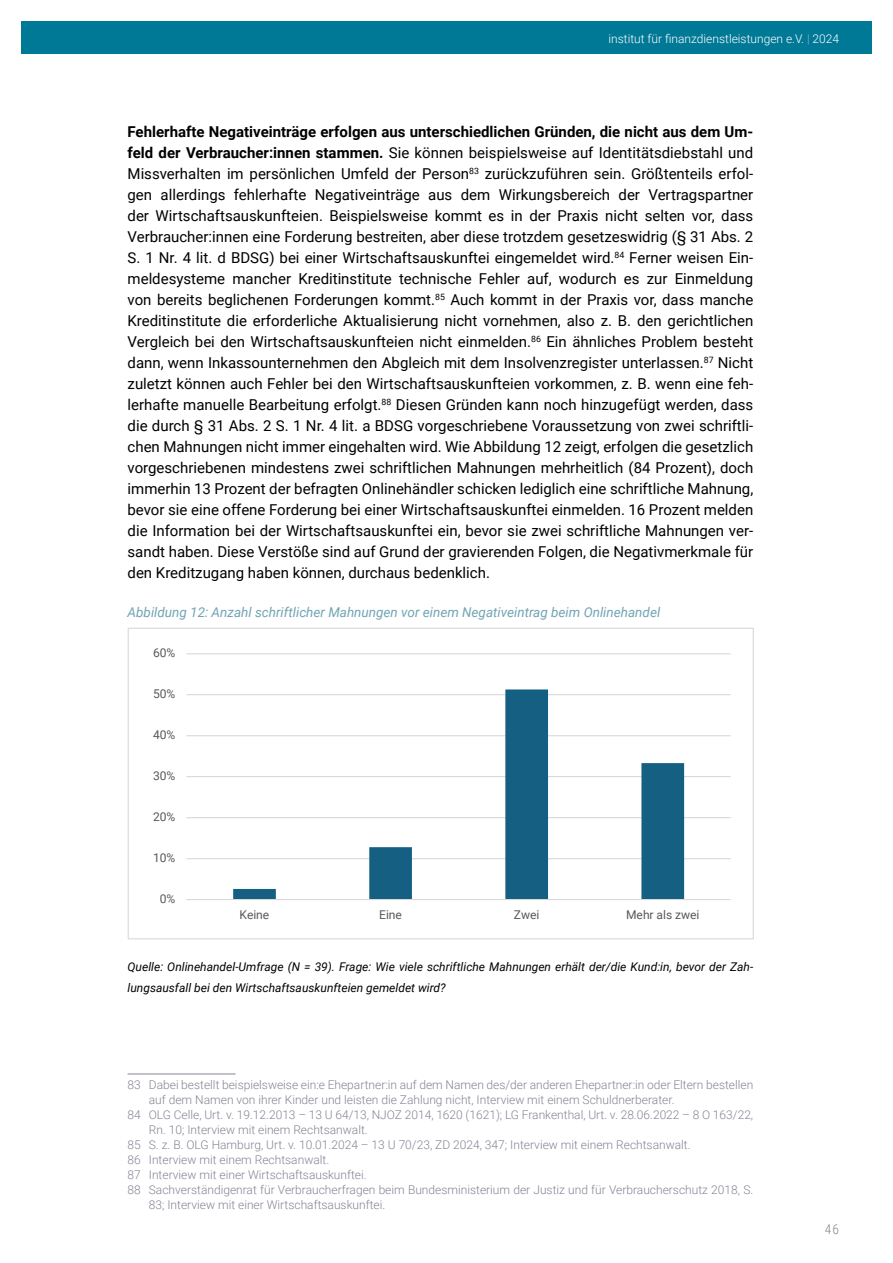
<style>
.page{position:relative;width:893px;height:1263px;background:#fff}
.page>*{position:absolute;margin:0;border:0;box-sizing:border-box;transform-origin:0 0}
.t1{font:15px/21px "Roboto";color:#000;text-align:justify}
.t2{font:italic 13.5px "Roboto";color:#71a4b3}
.t3{font:300 13.5px "Roboto Condensed";color:#848495}
.t4{font:300 12px "Roboto";color:#848495}
.t5{font:italic 12px/21px "Roboto";color:#000}
.t6{font:12px "Roboto";letter-spacing:-.005em;color:#595959}
.t7{font:300 12px "Roboto";color:#fff}
.s1{color:#8cb6c9}
.s2{font-weight:700}
</style>
<div class="page">
<div style="left:21px;top:21px;width:850px;height:33px;background:#007996"></div>
<hr style="left:186px;top:858px;width:545px;height:1px;background:#d9d9d9">
<hr style="left:186px;top:817px;width:545px;height:1px;background:#d9d9d9">
<hr style="left:186px;top:776px;width:545px;height:1px;background:#d9d9d9">
<hr style="left:186px;top:735px;width:545px;height:1px;background:#d9d9d9">
<hr style="left:186px;top:694px;width:545px;height:1px;background:#d9d9d9">
<hr style="left:186px;top:653px;width:545px;height:1px;background:#d9d9d9">
<svg style="left:233px;top:689px;width:451px;height:210px"></svg>
<hr style="left:186px;top:899px;width:545px;height:1px;background:#d9d9d9">
<hr style="left:128px;top:1073px;width:108px;height:1px;background:#848495">
<p class="t7" style="left:608px;top:30px;width:232px">institut für finanzdienstleistungen e.V. <span class="s1">|</span> 2024</p>
<p class="t1" style="left:128px;top:120px;width:627px"><span class="s2">Fehlerhafte Negativeinträge erfolgen aus unterschiedlichen Gründen, die nicht aus dem Um&shy;feld der Verbraucher:innen stammen.</span> Sie können beispielsweise auf Identitätsdiebstahl und Missverhalten im persönlichen Umfeld der Person<sup>83</sup> zurückzuführen sein. Größtenteils erfol&shy;gen allerdings fehlerhafte Negativeinträge aus dem Wirkungsbereich der Vertragspartner der Wirtschaftsauskunfteien. Beispielsweise kommt es in der Praxis nicht selten vor, dass Verbraucher:innen eine Forderung bestreiten, aber diese trotzdem gesetzeswidrig (§ 31 Abs. 2<br>S. 1 Nr. 4 lit. d BDSG) bei einer Wirtschaftsauskunftei eingemeldet wird.<sup>84</sup> Ferner weisen Ein&shy;meldesysteme mancher Kreditinstitute technische Fehler auf, wodurch es zur Einmeldung von bereits beglichenen Forderungen kommt.<sup>85</sup> Auch kommt in der Praxis vor, dass manche Kreditinstitute die erforderliche Aktualisierung nicht vornehmen, also z. B. den gerichtlichen Vergleich bei den Wirtschaftsauskunfteien nicht einmelden.<sup>86</sup> Ein ähnliches Problem besteht dann, wenn Inkassounternehmen den Abgleich mit dem Insolvenzregister unterlassen.<sup>87</sup> Nicht zuletzt können auch Fehler bei den Wirtschaftsauskunfteien vorkommen, z. B. wenn eine feh&shy;lerhafte manuelle Bearbeitung erfolgt.<sup>88</sup> Diesen Gründen kann noch hinzugefügt werden, dass die durch § 31 Abs. 2 S. 1 Nr. 4 lit. a BDSG vorgeschriebene Voraussetzung von zwei schriftli&shy;chen Mahnungen nicht immer eingehalten wird. Wie Abbildung 12 zeigt, erfolgen die gesetzlich vorgeschriebenen mindestens zwei schriftlichen Mahnungen mehrheitlich (84 Prozent), doch immerhin 13 Prozent der befragten Onlinehändler schicken lediglich eine schriftliche Mahnung, bevor sie eine offene Forderung bei einer Wirtschaftsauskunftei einmelden. 16 Prozent melden die Information bei der Wirtschaftsauskunftei ein, bevor sie zwei schriftliche Mahnungen ver&shy;sandt haben. Diese Verstöße sind auf Grund der gravierenden Folgen, die Negativmerkmale für den Kreditzugang haben können, durchaus bedenklich.</p>
<p class="t2" style="left:128px;top:602px;width:534px">Abbildung 12: Anzahl schriftlicher Mahnungen vor einem Negativeintrag beim Onlinehandel</p>
<p class="t6" style="left:153px;top:645px;width:24px">60%</p>
<p class="t6" style="left:153px;top:686px;width:24px">50%</p>
<p class="t6" style="left:153px;top:726px;width:24px">40%</p>
<p class="t6" style="left:153px;top:767px;width:24px">30%</p>
<p class="t6" style="left:153px;top:808px;width:24px">20%</p>
<p class="t6" style="left:153px;top:849px;width:24px">10%</p>
<p class="t6" style="left:160px;top:890px;width:17px">0%</p>
<p class="t6" style="left:240px;top:906px;width:31px">Keine</p>
<p class="t6" style="left:379px;top:906px;width:24px">Eine</p>
<p class="t6" style="left:514px;top:906px;width:27px">Zwei</p>
<p class="t6" style="left:626px;top:906px;width:75px">Mehr als zwei</p>
<p class="t5" style="left:128px;top:955px;width:627px">Quelle: Onlinehandel-Umfrage (N = 39). Frage: Wie viele schriftliche Mahnungen erhält der/die Kund:in, bevor der Zah&shy;lungsausfall bei den Wirtschaftsauskunfteien gemeldet wird?</p>
<p class="t4" style="left:128px;top:1076px;width:627px">83 Dabei bestellt beispielsweise ein:e Ehepartner:in auf dem Namen des/der anderen Ehepartner:in oder Eltern bestellen</p>
<p class="t4" style="left:149px;top:1091px;width:527px">auf dem Namen von ihrer Kinder und leisten die Zahlung nicht, Interview mit einem Schuldnerberater.</p>
<p class="t4" style="left:128px;top:1106px;width:627px">84 OLG Celle, Urt. v. 19.12.2013 – 13 U 64/13, NJOZ 2014, 1620 (1621); LG Frankenthal, Urt. v. 28.06.2022 – 8 O 163/22,</p>
<p class="t4" style="left:149px;top:1121px;width:220px">Rn. 10; Interview mit einem Rechtsanwalt.</p>
<p class="t4" style="left:128px;top:1136px;width:565px">85 S. z. B. OLG Hamburg, Urt. v. 10.01.2024 – 13 U 70/23, ZD 2024, 347; Interview mit einem Rechtsanwalt.</p>
<p class="t4" style="left:128px;top:1151px;width:203px">86 Interview mit einem Rechtsanwalt.</p>
<p class="t4" style="left:128px;top:1166px;width:241px">87 Interview mit einer Wirtschaftsauskunftei.</p>
<p class="t4" style="left:128px;top:1181px;width:627px">88 Sachverständigenrat für Verbraucherfragen beim Bundesministerium der Justiz und für Verbraucherschutz 2018, S.</p>
<p class="t4" style="left:149px;top:1196px;width:238px">83; Interview mit einer Wirtschaftsauskunftei.</p>
<p class="t3" style="left:825px;top:1220px;width:16px">46</p>
</div>
